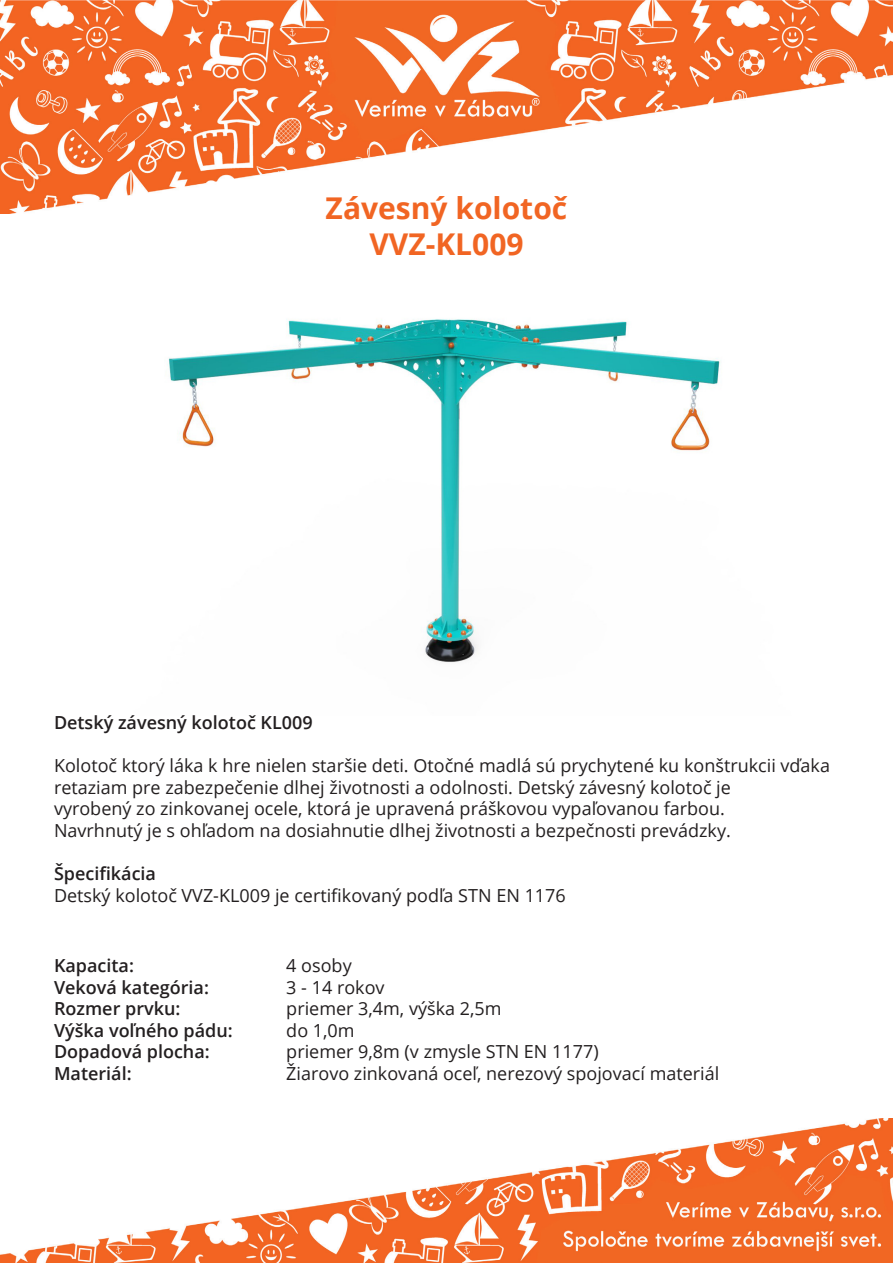
<style>
.page{position:relative;width:893px;height:1263px;background:#fff}
.page>*{position:absolute;margin:0;border:0;box-sizing:border-box;transform-origin:0 0}
.Veľký_Nádpis_-_Oranž{font:700 30px "Open Sans";color:#f16523}
.Text_čierna_12pt{font:18px/21.6px "Open Sans";color:#231f20}
.Malý_nádpis_-_čierna{font:600 18px "Open Sans";color:#231f20}
</style>
<div class="page">
<img style="left:0;top:0;width:893px;height:214px">
<img style="left:0;top:1118px;width:893px;height:145px">
<img style="left:168px;top:319px;width:552px;height:344px">
<p class="Veľký_Nádpis_-_Oranž" style="left:326px;top:187px;width:243px">Závesný kolotoč</p>
<p class="Veľký_Nádpis_-_Oranž" style="left:369px;top:223px;width:156px">VVZ-KL009</p>
<p class="Malý_nádpis_-_čierna" style="left:54px;top:710px;width:260px">Detský závesný kolotoč KL009</p>
<p class="Text_čierna_12pt" style="left:54px;top:754px;width:778px">Kolotoč ktorý láka k hre nielen staršie deti. Otočné madlá sú prychytené ku konštrukcii vďaka retaziam pre zabezpečenie dlhej životnosti a odolnosti. Detský závesný kolotoč je</p>
<p class="Text_čierna_12pt" style="left:54px;top:797px;width:672px">vyrobený zo zinkovanej ocele, ktorá je upravená práškovou vypaľovanou farbou.</p>
<p class="Text_čierna_12pt" style="left:54px;top:819px;width:678px">Navrhnutý je s ohľadom na dosiahnutie dlhej životnosti a bezpečnosti prevádzky.</p>
<p class="Malý_nádpis_-_čierna" style="left:54px;top:861px;width:104px">Špecifikácia</p>
<p class="Text_čierna_12pt" style="left:54px;top:884px;width:513px">Detský kolotoč VVZ-KL009 je certifikovaný podľa STN EN 1176</p>
<p class="Malý_nádpis_-_čierna" style="left:54px;top:953px;width:81px">Kapacita:</p>
<p class="Malý_nádpis_-_čierna" style="left:54px;top:975px;width:156px">Veková kategória:</p>
<p class="Malý_nádpis_-_čierna" style="left:54px;top:996px;width:128px">Rozmer prvku:</p>
<p class="Malý_nádpis_-_čierna" style="left:54px;top:1018px;width:180px">Výška voľného pádu:</p>
<p class="Malý_nádpis_-_čierna" style="left:54px;top:1039px;width:157px">Dopadová plocha:</p>
<p class="Malý_nádpis_-_čierna" style="left:54px;top:1061px;width:79px">Materiál:</p>
<p class="Text_čierna_12pt" style="left:286px;top:954px;width:67px">4 osoby</p>
<p class="Text_čierna_12pt" style="left:286px;top:976px;width:100px">3 - 14 rokov</p>
<p class="Text_čierna_12pt" style="left:286px;top:997px;width:217px">priemer 3,4m, výška 2,5m</p>
<p class="Text_čierna_12pt" style="left:286px;top:1019px;width:70px">do 1,0m</p>
<p class="Text_čierna_12pt" style="left:286px;top:1040px;width:314px">priemer 9,8m (v zmysle STN EN 1177)</p>
<p class="Text_čierna_12pt" style="left:286px;top:1062px;width:434px">Žiarovo zinkovaná oceľ, nerezový spojovací materiál</p>
</div>
